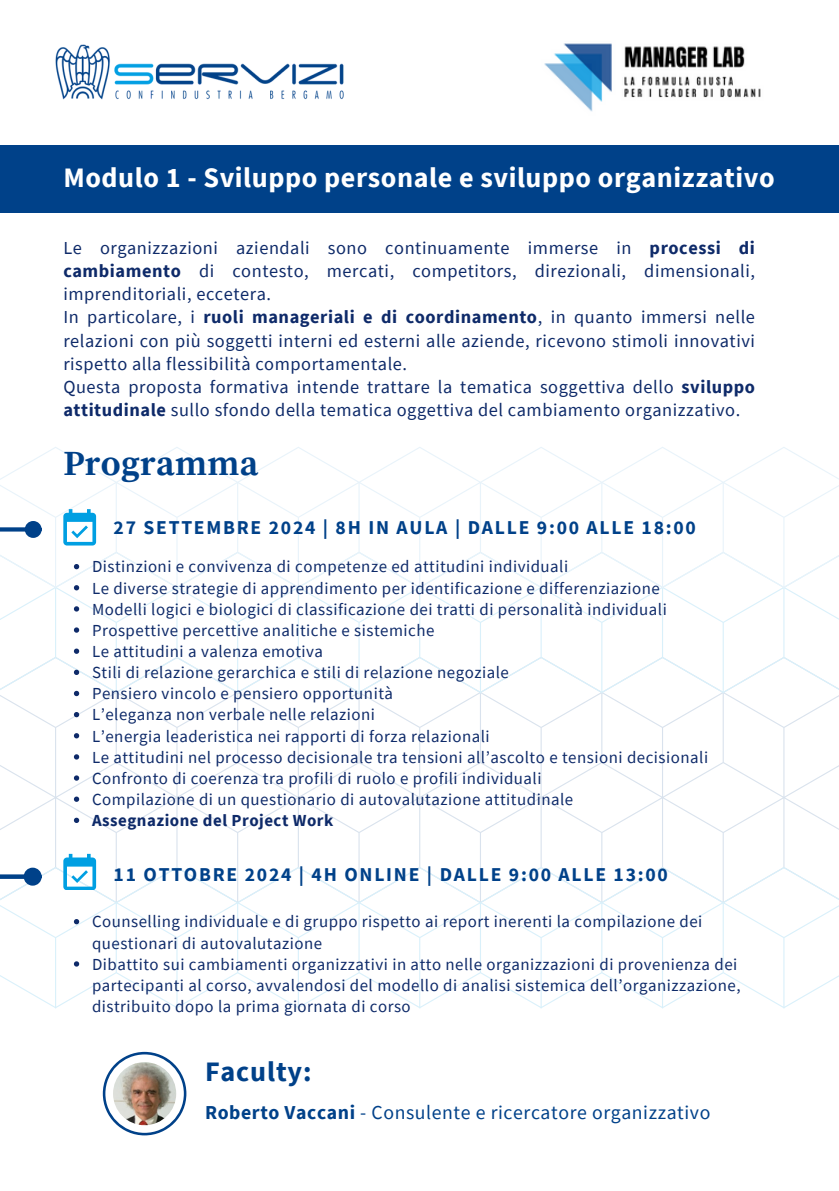
<style>
.page{position:relative;width:839px;height:1191px;background:#fff}
.page>*{position:absolute;margin:0;border:0;box-sizing:border-box;transform-origin:0 0}
.t1{font:700 35.2px "Source Serif Pro";color:#004189}
.t2{font:700 28.2px "Source Sans Pro";letter-spacing:.02em;color:#fff}
.t3{font:700 28.2px "Source Sans Pro";letter-spacing:.03em;color:#004189}
.t4{font:19.8px "Source Sans Pro";letter-spacing:.03em;color:#004189}
.t5{font:700 19.6px "Source Sans Pro";letter-spacing:.09em;color:#004189}
.t6{font:18.4px/23.2px "Source Sans Pro";letter-spacing:.03em;color:#0e2a69}
.t7{font:16.8px/21.2px "Source Sans Pro";letter-spacing:.03em;color:#0e2a69}
.t8{font:700 16.8px "Source Sans Pro";letter-spacing:.03em;color:#0e2a69}
.s1{font-weight:700}
</style>
<div class="page">
<div style="left:0;top:145px;width:838px;height:68px;background:#004189"></div>
<svg style="left:0;top:693px;width:838px;height:174px"></svg>
<svg style="left:0;top:588px;width:838px;height:105px"></svg>
<svg style="left:0;top:447px;width:838px;height:141px"></svg>
<svg style="left:0;top:867px;width:838px;height:142px"></svg>
<svg style="left:63px;top:509px;width:33px;height:36px"></svg>
<svg style="left:74px;top:564px;width:5px;height:5px"></svg>
<svg style="left:74px;top:585px;width:5px;height:5px"></svg>
<svg style="left:74px;top:606px;width:5px;height:6px"></svg>
<svg style="left:74px;top:627px;width:5px;height:6px"></svg>
<svg style="left:74px;top:649px;width:5px;height:5px"></svg>
<svg style="left:74px;top:670px;width:5px;height:5px"></svg>
<svg style="left:74px;top:691px;width:5px;height:5px"></svg>
<svg style="left:74px;top:712px;width:5px;height:5px"></svg>
<svg style="left:74px;top:733px;width:5px;height:5px"></svg>
<svg style="left:74px;top:754px;width:5px;height:6px"></svg>
<svg style="left:74px;top:775px;width:5px;height:6px"></svg>
<svg style="left:74px;top:797px;width:5px;height:5px"></svg>
<svg style="left:74px;top:818px;width:5px;height:5px"></svg>
<div style="left:0;top:527px;width:26px;height:5px;background:#004189"></div>
<div style="left:27px;top:523px;width:13px;height:13px;background:#004189;border-radius:50%"></div>
<div style="left:25px;top:521px;width:17px;height:17px;border:4px solid #004189;border-radius:50%"></div>
<svg style="left:63px;top:854px;width:33px;height:36px"></svg>
<svg style="left:74px;top:919px;width:5px;height:5px"></svg>
<svg style="left:74px;top:961px;width:5px;height:6px"></svg>
<div style="left:0;top:874px;width:25px;height:5px;background:#004189"></div>
<div style="left:26px;top:870px;width:13px;height:13px;background:#004189;border-radius:50%"></div>
<div style="left:24px;top:868px;width:18px;height:18px;border:4px solid #004189;border-radius:50%"></div>
<svg style="left:103px;top:1052px;width:83px;height:83px"></svg>
<img style="left:113px;top:1062px;width:63px;height:63px;border-radius:50%">
<img style="left:544px;top:43px;width:217px;height:69px">
<img style="left:55px;top:44px;width:289px;height:56px">
<p class="t2" style="left:63px;top:159px;width:713px">Modulo 1 - Sviluppo personale e sviluppo organizzativo</p>
<h5 class="t6" style="left:63px;top:235px;width:693px">Le organizzazioni aziendali sono continuamente immerse in <span class="s1">processi di cambiamento</span> di contesto, mercati, competitors, direzionali, dimensionali, imprenditoriali, eccetera.<br>In particolare, i <span class="s1">ruoli manageriali e di coordinamento</span>, in quanto immersi nelle relazioni con più soggetti interni ed esterni alle aziende, ricevono stimoli innovativi rispetto alla flessibilità comportamentale.<br>Questa proposta formativa intende trattare la tematica soggettiva dello <span class="s1">sviluppo attitudinale</span> sullo sfondo della tematica oggettiva del cambiamento organizzativo.</h5>
<p class="t1" style="left:63px;top:443px;width:196px">Programma</p>
<p class="t5" style="left:114px;top:515px;width:584px">27 SETTEMBRE 2024 | 8H IN AULA | DALLE 9:00 ALLE 18:00</p>
<h1 class="t7" style="left:92px;top:556px;width:477px">Distinzioni e convivenza di competenze ed attitudini individuali</h1>
<h6 class="t7" style="left:92px;top:577px;width:569px">Le diverse strategie di apprendimento per identificazione e differenziazione</h6>
<h2 class="t7" style="left:92px;top:598px;width:576px">Modelli logici e biologici di classificazione dei tratti di personalità individuali</h2>
<p class="t7" style="left:92px;top:619px;width:344px">Prospettive percettive analitiche e sistemiche</p>
<p class="t7" style="left:92px;top:640px;width:232px">Le attitudini a valenza emotiva</p>
<h5 class="t7" style="left:92px;top:662px;width:418px">Stili di relazione gerarchica e stili di relazione negoziale</h5>
<p class="t7" style="left:92px;top:683px;width:302px">Pensiero vincolo e pensiero opportunità</p>
<p class="t7" style="left:92px;top:704px;width:284px">L’eleganza non verbale nelle relazioni</p>
<p class="t7" style="left:92px;top:725px;width:399px">L’energia leaderistica nei rapporti di forza relazionali</p>
<p class="t7" style="left:92px;top:746px;width:617px">Le attitudini nel processo decisionale tra tensioni all’ascolto e tensioni decisionali</p>
<p class="t7" style="left:92px;top:767px;width:451px">Confronto di coerenza tra profili di ruolo e profili individuali</p>
<p class="t7" style="left:92px;top:788px;width:482px">Compilazione di un questionario di autovalutazione attitudinale</p>
<p class="t8" style="left:92px;top:810px;width:243px">Assegnazione del Project Work</p>
<p class="t5" style="left:114px;top:862px;width:556px">11 OTTOBRE 2024 | 4H ONLINE | DALLE 9:00 ALLE 13:00</p>
<p class="t7" style="left:92px;top:911px;width:612px">Counselling individuale e di gruppo rispetto ai report inerenti la compilazione dei questionari di autovalutazione</p>
<p class="t7" style="left:92px;top:953px;width:650px">Dibattito sui cambiamenti organizzativi in atto nelle organizzazioni di provenienza dei partecipanti al corso, avvalendosi del modello di analisi sistemica dell’organizzazione, distribuito dopo la prima giornata di corso</p>
<p class="t3" style="left:205px;top:1054px;width:108px">Faculty:</p>
<p class="t4" style="left:205px;top:1099px;width:507px"><span class="s1">Roberto Vaccani</span> - Consulente e ricercatore organizzativo</p>
</div>
